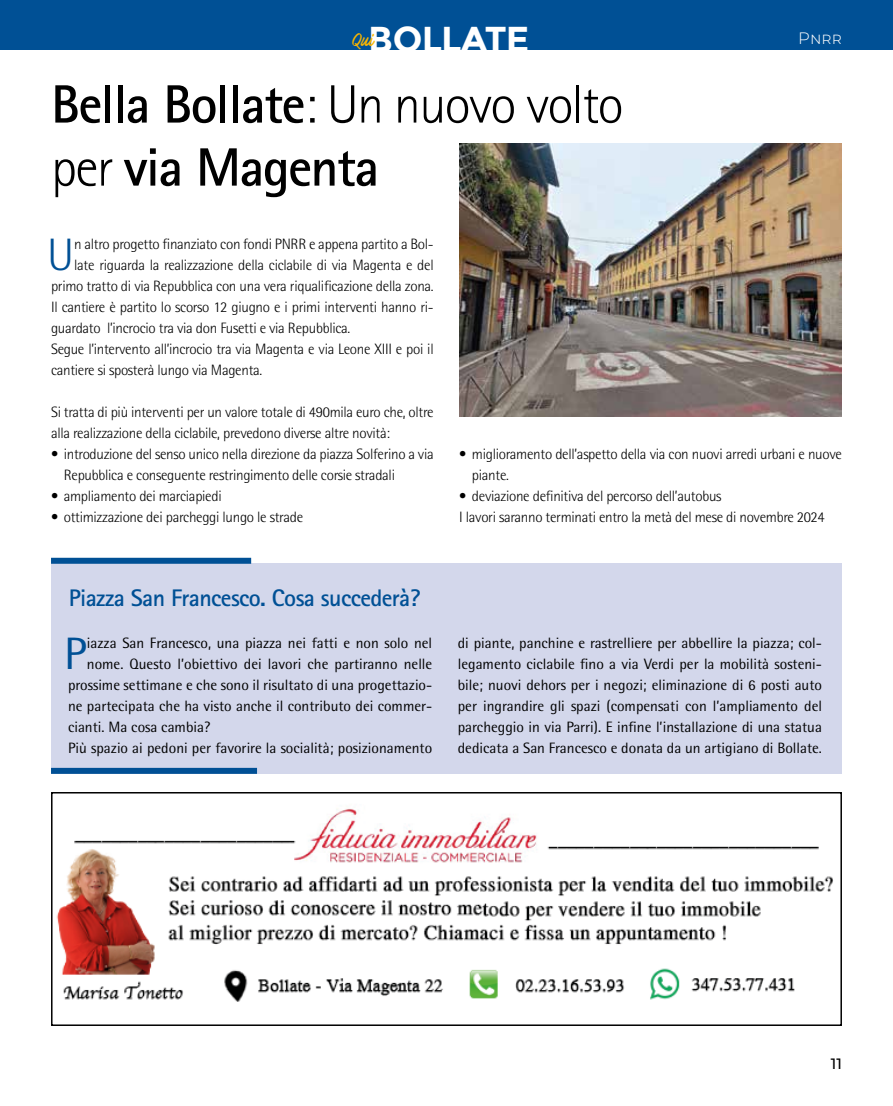
<style>
.page{position:relative;width:893px;height:1106px;background:#fff}
.page>*{position:absolute;margin:0;border:0;box-sizing:border-box;transform-origin:0 0}
.t1{font:700 54px/63px "Rotis Sans Serif Std";letter-spacing:-.03em;color:#000}
.t2{font:45.45px "Rotis Semi Sans Std";color:#005095}
.t3{font:300 45.45px "Rotis Semi Sans Std";color:#005095}
.t4{font:700 36px "Montserrat Subrayada";letter-spacing:-.025em;color:#fff}
.t5{font:700 24px "Rotis Sans Serif Std";letter-spacing:-.025em;color:#005095}
.t6{font:300 16.5px "Montserrat";color:#fff}
.t7{font:16.2px "Mark My Words";color:#fab600}
.t8{font:300 15px/21px "Rotis Semi Sans Std";letter-spacing:-.02em;color:#000}
.t9{font:15px/21px "Rotis Semi Sans Std";color:#000;text-align:justify}
.t10{font:500 15px "Montserrat";color:#000}
.s1{font-weight:300}
</style>
<div class="page">
<div style="left:0;top:0;width:893px;height:50px;background:#005095"></div>
<div style="left:51px;top:564px;width:791px;height:210px;background:#d3d7eb"></div>
<div style="left:51px;top:558px;width:200px;height:6px;background:#005095"></div>
<div style="left:51px;top:768px;width:206px;height:6px;background:#005095"></div>
<img style="left:56px;top:809px;width:777px;height:193px">
<div style="left:51px;top:792px;width:791px;height:234px;border:2px solid #000"></div>
<img style="left:459px;top:144px;width:383px;height:273px">
<h3 class="t4" style="left:368px;top:18px;width:163px">BOLLATE</h3>
<p class="t6" style="left:798px;top:27px;width:45px">Pnrr</p>
<h1 class="t1" style="left:51px;top:72px;width:574px">Bella Bollate<span class="s1">: Un nuovo volto per</span> via Magenta</h1>
<p class="t7" style="left:352px;top:31px;width:24px">Qui</p>
<h2 class="t3" style="left:47px;top:228px;width:28px">U</h2>
<p class="t8" style="left:74px;top:233px;width:361px">n altro progetto finanziato con fondi PNRR e appena partito a Bol-</p>
<p class="t8" style="left:74px;top:254px;width:361px">late riguarda la realizzazione della ciclabile di via Magenta e del</p>
<p class="t8" style="left:51px;top:275px;width:384px">primo tratto di via Repubblica con una vera riqualificazione della zona.</p>
<p class="t8" style="left:51px;top:296px;width:384px">Il cantiere è partito lo scorso 12 giugno e i primi interventi hanno ri-</p>
<p class="t8" style="left:51px;top:317px;width:301px">guardato l’incrocio tra via don Fusetti e via Repubblica.</p>
<p class="t8" style="left:51px;top:338px;width:384px">Segue l’intervento all’incrocio tra via Magenta e via Leone XIII e poi il</p>
<p class="t8" style="left:51px;top:359px;width:213px">cantiere si sposterà lungo via Magenta.</p>
<p class="t8" style="left:51px;top:401px;width:384px">Si tratta di più interventi per un valore totale di 490mila euro che, oltre alla realizzazione della ciclabile, prevedono diverse altre novità:</p>
<p class="t8" style="left:64px;top:443px;width:371px;text-indent:-13px">• introduzione del senso unico nella direzione da piazza Solferino a via<br>Repubblica e conseguente restringimento delle corsie stradali</p>
<p class="t8" style="left:51px;top:485px;width:172px">• ampliamento dei marciapiedi</p>
<p class="t8" style="left:51px;top:506px;width:254px">• ottimizzazione dei parcheggi lungo le strade</p>
<h3 class="t5" style="left:69px;top:582px;width:353px">Piazza San Francesco. Cosa succederà?</h3>
<h2 class="t2" style="left:64px;top:626px;width:24px">P</h2>
<p class="t9" style="left:87px;top:632px;width:347px">iazza San Francesco, una piazza nei fatti e non solo nel</p>
<p class="t9" style="left:87px;top:653px;width:347px">nome. Questo l’obiettivo dei lavori che partiranno nelle</p>
<p class="t9" style="left:68px;top:674px;width:366px">prossime settimane e che sono il risultato di una progettazio-</p>
<p class="t9" style="left:68px;top:695px;width:366px">ne partecipata che ha visto anche il contributo dei commer-</p>
<p class="t9" style="left:68px;top:716px;width:144px">cianti. Ma cosa cambia?</p>
<p class="t9" style="left:68px;top:737px;width:366px">Più spazio ai pedoni per favorire la socialità; posizionamento</p>
<p class="t8" style="left:472px;top:443px;width:371px;text-indent:-13px">• miglioramento dell’aspetto della via con nuovi arredi urbani e nuove piante.</p>
<p class="t8" style="left:459px;top:485px;width:367px">• deviazione definitiva del percorso dell’autobus<br>I lavori saranno terminati entro la metà del mese di novembre 2024</p>
<p class="t9" style="left:458px;top:632px;width:366px">di piante, panchine e rastrelliere per abbellire la piazza; col&shy;legamento ciclabile fino a via Verdi per la mobilità sosteni&shy;bile; nuovi dehors per i negozi; eliminazione di 6 posti auto per ingrandire gli spazi (compensati con l’ampliamento del parcheggio in via Parri). E infine l’installazione di una statua dedicata a San Francesco e donata da un artigiano di Bollate.</p>
<p class="t10" style="left:831px;top:1053px;width:13px">11</p>
</div>
